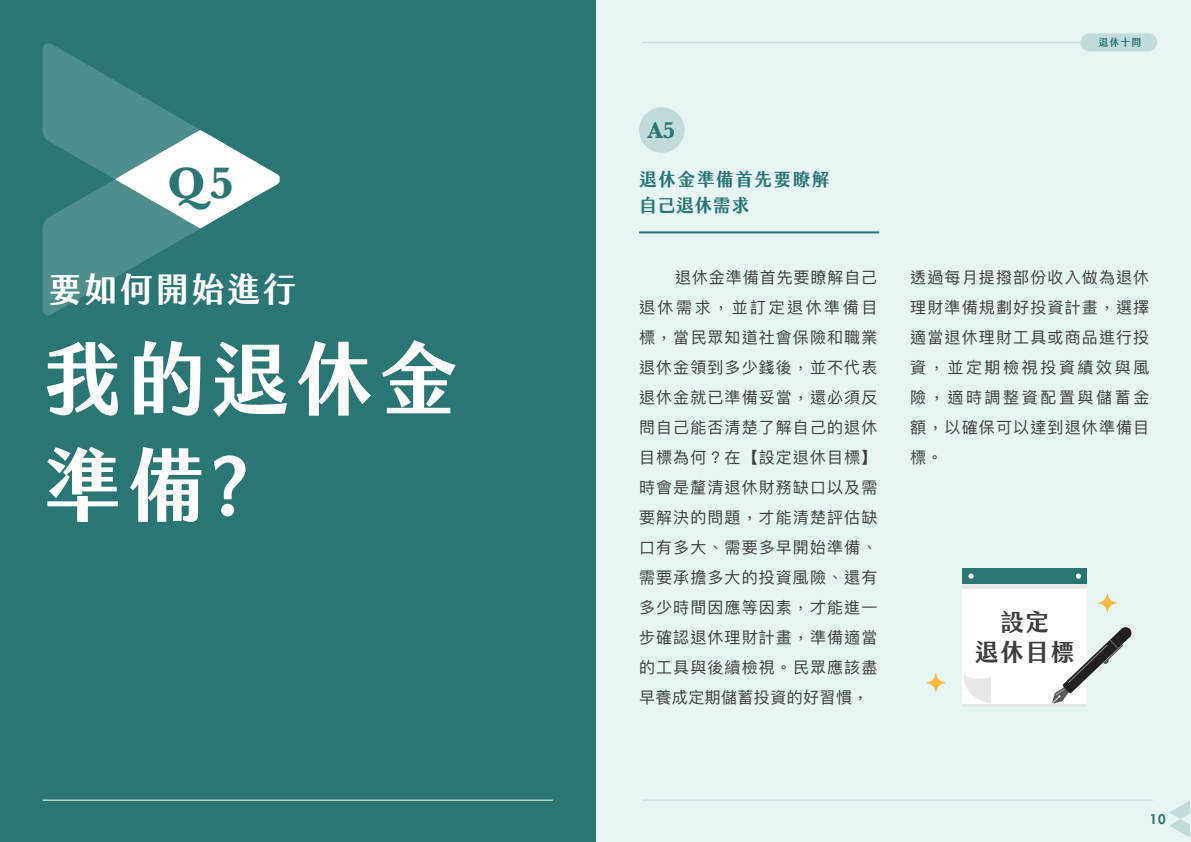
<style>
.page{position:relative;width:1191px;height:842px;background:#fff}
.page>*{position:absolute;margin:0;border:0;box-sizing:border-box;transform-origin:0 0}
.t1{font:80px/106.2px "jf jinxuan fresh 2.2 bold";letter-spacing:.05em;color:#fff}
.t2{font:700 45.6px "Baskerville";color:#2a7674}
.t3{font:34px "jf jinxuan fresh 2.2 bold";letter-spacing:.05em;color:#fff}
.t4{font:24px/30px "jf jinxuan fresh 2.2 bold";letter-spacing:.05em;color:#3e3e3f;text-align:center}
.t5{font:700 23.6px "Baskerville";color:#2a7674}
.t6{font:18px/26px "jf jinxuan fresh 2.2 bold";letter-spacing:.065em;color:#2a7674}
.t7{font:16px/30px "Ping Fang TC";letter-spacing:.07em;color:#3e3e3f;text-align:justify}
.t8{font:800 13px "Futura Std";color:#2a7674}
.t9{font:10px "jf jinxuan fresh 2.2 bold";color:#2a7674}
</style>
<div class="page">
<div style="left:595px;top:0;width:595px;height:842px;background:#e6f4f4"></div>
<div style="left:0;top:0;width:595px;height:842px;background:#2a7674"></div>
<hr style="left:43px;top:800px;width:510px;height:1px;background:#fff">
<svg style="left:43px;top:43px;width:157px;height:272px;fill:#4f8e8c"></svg>
<svg style="left:115px;top:130px;width:165px;height:98px"></svg>
<svg style="left:1169px;top:801px;width:21px;height:36px"></svg>
<hr style="left:642px;top:800px;width:510px;height:1px;background:#2a7674">
<div style="left:1080px;top:33px;width:77px;height:18px;background:#c1dbda;border-radius:9px"></div>
<hr style="left:642px;top:42px;width:438px;height:1px;background:#2a7674">
<hr style="left:639px;top:231px;width:240px;height:2px;background:#2a7674">
<div style="left:639px;top:107px;width:45px;height:46px;background:#c1dbda;border-radius:50%"></div>
<div style="left:962px;top:584px;width:125px;height:122px;background:linear-gradient(to right,#e6e7e9,#e6e7e9)"></div>
<div style="left:962px;top:568px;width:125px;height:16px;background:#2a7674"></div>
<div style="left:962px;top:584px;width:125px;height:119px;background:#fff"></div>
<svg style="left:968px;top:573px;width:5px;height:6px"></svg>
<svg style="left:1075px;top:573px;width:6px;height:6px"></svg>
<svg style="left:963px;top:674px;width:28px;height:29px"></svg>
<svg style="left:1051px;top:627px;width:81px;height:77px"></svg>
<svg style="left:1098px;top:594px;width:18px;height:18px"></svg>
<svg style="left:926px;top:673px;width:19px;height:19px"></svg>
<div style="left:962px;top:584px;width:125px;height:5px;background:#e6e7e9"></div>
<h2 class="t2" style="left:167px;top:151px;width:69px">Q5</h2>
<h3 class="t3" style="left:48px;top:270px;width:250px">要如何開始進行</h3>
<h1 class="t1" style="left:43px;top:330px;width:418px">我的退休金準備?</h1>
<h3 class="t5" style="left:647px;top:114px;width:29px">A5</h3>
<p class="t6" style="left:639px;top:167px;width:192px">退休金準備首先要瞭解自己退休需求</p>
<p class="t7" style="left:639px;top:262px;width:240px;text-indent:36px">退休金準備首先要瞭解自己退休需求，並訂定退休準備目標，當民眾知道社會保險和職業退休金領到多少錢後，並不代表退休金就已準備妥當，還必須反問自己能否清楚了解自己的退休目標為何？在【設定退休目標】時會是釐清退休財務缺口以及需要解決的問題，才能清楚評估缺口有多大、需要多早開始準備、需要承擔多大的投資風險、還有多少時間因應等因素，才能進一步確認退休理財計畫，準備適當的工具與後續檢視。民眾應該盡早養成定期儲蓄投資的好習慣，</p>
<p class="t9" style="left:1098px;top:37px;width:44px">退休十問</p>
<p class="t7" style="left:910px;top:262px;width:241px">透過每月提撥部份收入做為退休理財準備規劃好投資計畫，選擇適當退休理財工具或商品進行投資，並定期檢視投資績效與風險，適時調整資配置與儲蓄金額，以確保可以達到退休準備目標。</p>
<h3 class="t4" style="left:975px;top:608px;width:101px">設定<br>退休目標</h3>
<p class="t8" style="left:1149px;top:811px;width:18px">10</p>
</div>
